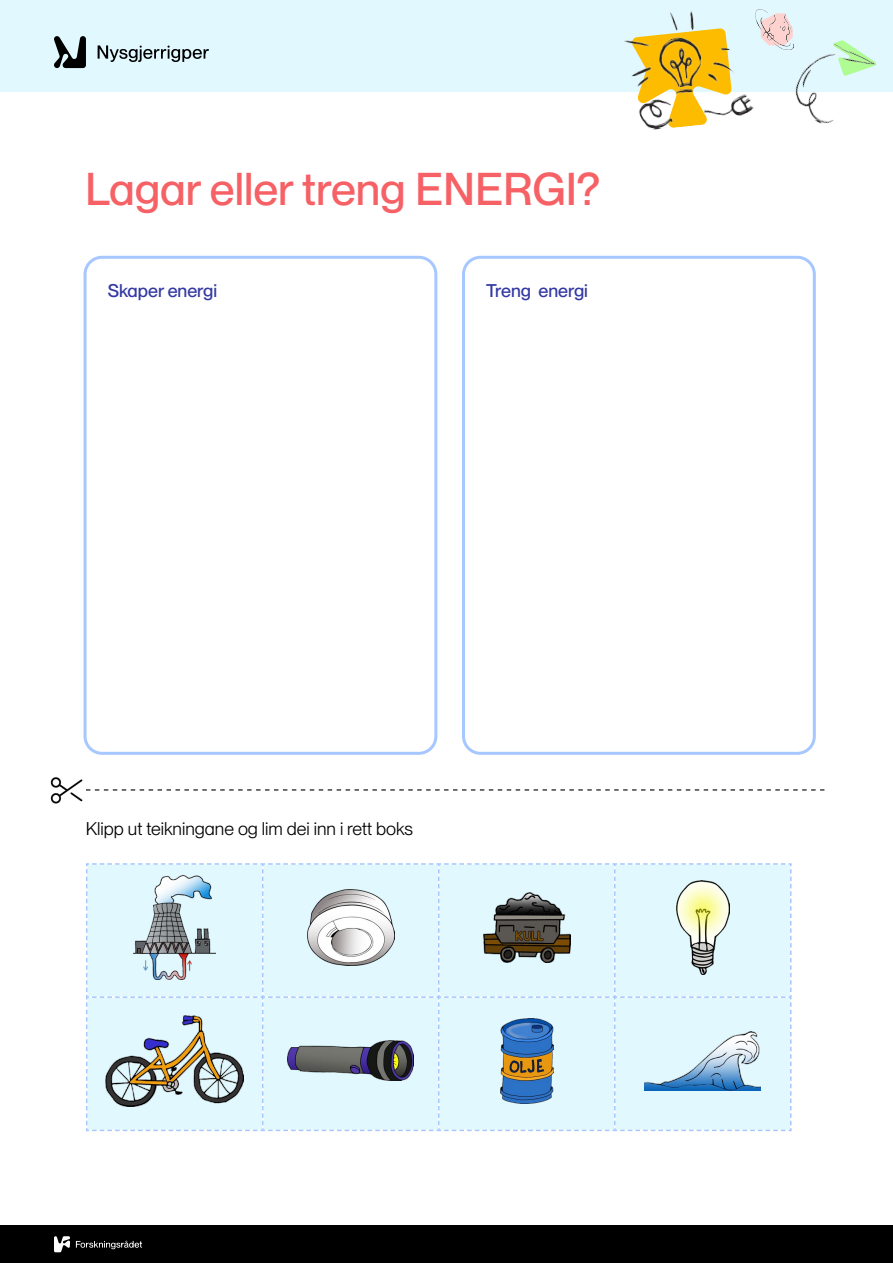
<style>
.page{position:relative;width:893px;height:1263px;background:#fff}
.page>*{position:absolute;margin:0;border:0;box-sizing:border-box;transform-origin:0 0}
.Tittel{font:500 45px "PP Neue Montreal";color:#f66166}
.Brødtekst{font:18px "PP Neue Montreal";color:#000}
.Brødtekst-2{font:500 18px "PP Neue Montreal";color:#3339a2}
</style>
<div class="page">
<div style="left:0;top:0;width:893px;height:91px;background:#e0f8fe"></div>
<img style="left:622px;top:11px;width:133px;height:119px">
<img style="left:756px;top:10px;width:37px;height:40px">
<img style="left:786px;top:37px;width:90px;height:87px">
<div style="left:0;top:1225px;width:893px;height:38px;background:#000"></div>
<svg style="left:54px;top:1236px;width:16px;height:16px"></svg>
<svg style="left:76px;top:1241px;width:66px;height:8px"></svg>
<svg style="left:98px;top:45px;width:111px;height:17px"></svg>
<svg style="left:54px;top:36px;width:32px;height:32px"></svg>
<div style="left:84px;top:256px;width:353px;height:499px;border:3px solid #a7c7ff;border-radius:17px"></div>
<div style="left:462px;top:256px;width:354px;height:499px;border:3px solid #a7c7ff;border-radius:17px"></div>
<img style="left:50px;top:777px;width:33px;height:27px">
<svg style="left:86px;top:789px;width:738px;height:1px"></svg>
<div style="left:86px;top:863px;width:706px;height:269px;background:#e0f8fe"></div>
<img style="left:134px;top:875px;width:82px;height:105px">
<img style="left:307px;top:890px;width:87px;height:75px">
<img style="left:483px;top:892px;width:87px;height:71px">
<img style="left:676px;top:881px;width:53px;height:93px">
<img style="left:105px;top:1015px;width:139px;height:91px">
<img style="left:288px;top:1041px;width:126px;height:40px">
<img style="left:500px;top:1018px;width:53px;height:85px">
<img style="left:645px;top:1031px;width:116px;height:59px">
<h1 class="Tittel" style="left:85px;top:162px;width:516px">Lagar eller treng ENERGI?</h1>
<p class="Brødtekst-2" style="left:108px;top:280px;width:111px">Skaper energi</p>
<p class="Brødtekst-2" style="left:486px;top:280px;width:103px">Treng energi</p>
<p class="Brødtekst" style="left:86px;top:818px;width:328px">Klipp ut teikningane og lim dei inn i rett boks</p>
</div>
